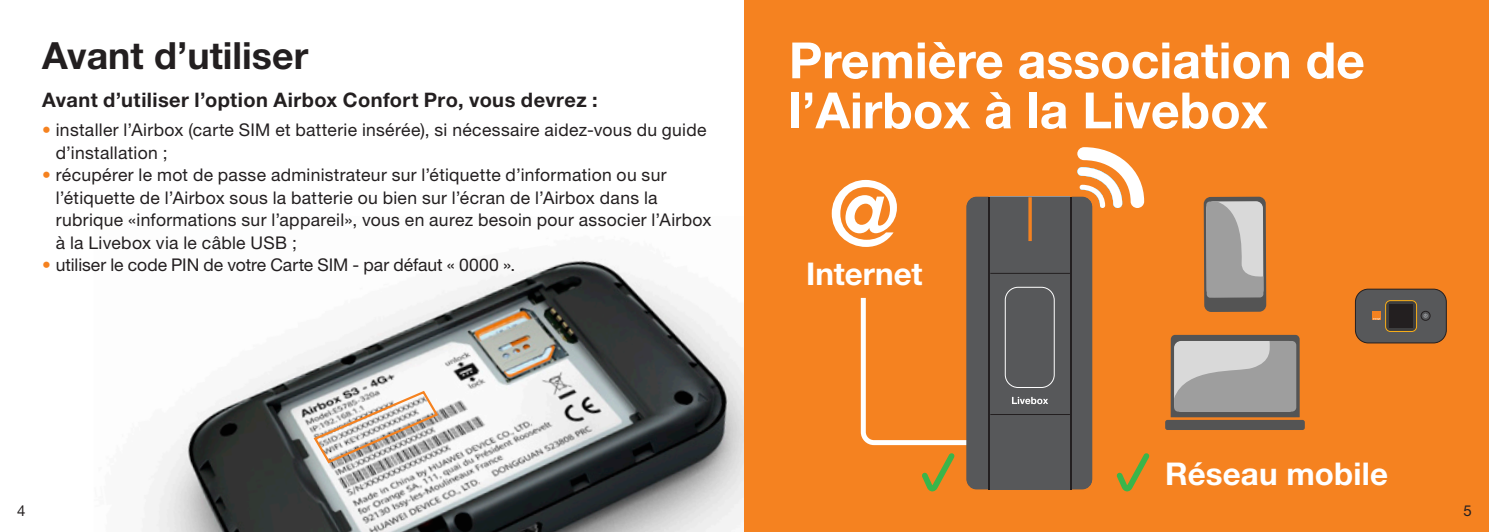
<style>
.page{position:relative;width:1489px;height:532px;background:#fff}
.page>*{position:absolute;margin:0;border:0;box-sizing:border-box;transform-origin:0 0}
.Txt_Etapes_et_lég{font:700 89.5px "Helvetica Neue LT Std";color:#fff}
.Txt_titre_étape_o{font:700 50px/50px "Helvetica Neue LT Std";color:#fff}
.Txt_titre_étape_o-2{font:700 37.5px "Helvetica Neue LT Std";color:#231f20}
.Txt_Etapes_et_lég-2{font:700 31.25px "Helvetica Neue LT Std";color:#fff}
.Txt_Paragraphe_co{font:700 20px "Helvetica Neue LT Std";letter-spacing:.02em;color:#231f20}
.Txt_Paragraphe_co-2{font:17.5px/22.5px "Helvetica Neue LT Std";letter-spacing:.015em;color:#231f20}
.Txt_Paragraphe_co-3{font:17.5px "Helvetica Neue LT Std";letter-spacing:-.005em;color:#231f20}
.t1{font:15px "Helvetica Neue LT Std";color:#231f20}
.s1{color:#f58220}
</style>
<div class="page">
<img style="left:142px;top:258px;width:602px;height:273px">
<div style="left:744px;top:0;width:744px;height:531px;background:#f58220"></div>
<div style="left:990px;top:197px;width:79px;height:292px;background:#57585a"></div>
<div style="left:1004px;top:287px;width:50px;height:101px;border:1px solid #fff;border-radius:13px"></div>
<hr style="left:990px;top:273px;width:79px;height:1px;background:#231f20">
<hr style="left:990px;top:414px;width:79px;height:1px;background:#231f20">
<hr style="left:1069px;top:197px;width:2px;height:292px;background:#231f20">
<div style="left:1170px;top:335px;width:129px;height:82px;background:#545454;border-radius:4px"></div>
<svg style="left:1174px;top:341px;width:122px;height:70px"></svg>
<div style="left:1165px;top:420px;width:139px;height:10px;background:#545454;border-radius:2px"></div>
<div style="left:1203px;top:196px;width:63px;height:116px;background:#545454;border-radius:7px"></div>
<svg style="left:1206px;top:201px;width:57px;height:96px"></svg>
<svg style="left:860px;top:197px;width:188px;height:295px"></svg>
<svg style="left:1071px;top:147px;width:79px;height:345px"></svg>
<svg style="left:312px;top:389px;width:128px;height:75px"></svg>
<div style="left:1355px;top:289px;width:91px;height:54px;background:#57585a;border-radius:13px"></div>
<div style="left:1355px;top:289px;width:91px;height:54px;border:1px solid #231f20;border-radius:13px"></div>
<svg style="left:1385px;top:300px;width:31px;height:31px"></svg>
<div style="left:1385px;top:300px;width:31px;height:31px;border:1px solid #faaf18;border-radius:5px"></div>
<div style="left:1388px;top:304px;width:24px;height:24px;background:#231f20"></div>
<div style="left:1372px;top:311px;width:8px;height:9px;background:#f58220"></div>
<svg style="left:1373px;top:318px;width:7px;height:2px"></svg>
<div style="left:1420px;top:311px;width:10px;height:9px;border:1px solid #231f20;border-radius:50%"></div>
<svg style="left:1423px;top:313px;width:4px;height:5px"></svg>
<p class="Txt_titre_étape_o-2" style="left:42px;top:33px;width:267px">Avant d’utiliser</p>
<p class="Txt_Paragraphe_co" style="left:42px;top:87px;width:557px">Avant d’utiliser l’option Airbox Confort Pro, vous devrez :</p>
<p class="Txt_Paragraphe_co-2" style="left:56px;top:118px;width:652px;text-indent:-14px"><span class="s1">•</span> installer l’Airbox (carte SIM et batterie insérée), si nécessaire aidez-vous du guide d’installation ;</p>
<p class="Txt_Paragraphe_co-2" style="left:56px;top:163px;width:657px;text-indent:-14px"><span class="s1">•</span> récupérer le mot de passe administrateur sur l’étiquette d’information ou sur l’étiquette de l’Airbox sous la batterie ou bien sur l’écran de l’Airbox dans la rubrique «informations sur l’appareil», vous en aurez besoin pour associer l’Airbox à la Livebox via le câble USB ;</p>
<p class="Txt_Paragraphe_co-3" style="left:42px;top:254px;width:474px"><span class="s1">•</span> utiliser le code PIN de votre Carte SIM - par défaut « 0000 ».</p>
<p class="Txt_titre_étape_o" style="left:788px;top:34px;width:577px">Première association de l’Airbox à la Livebox</p>
<p class="Txt_Etapes_et_lég" style="left:828px;top:158px;width:73px">@</p>
<p class="Txt_Etapes_et_lég-2" style="left:806px;top:254px;width:118px">Internet</p>
<p class="Txt_Etapes_et_lég-2" style="left:1165px;top:454px;width:224px">Réseau mobile</p>
<p class="t1" style="left:17px;top:501px;width:10px">4</p>
<p class="t1" style="left:1463px;top:501px;width:10px">5</p>
</div>
